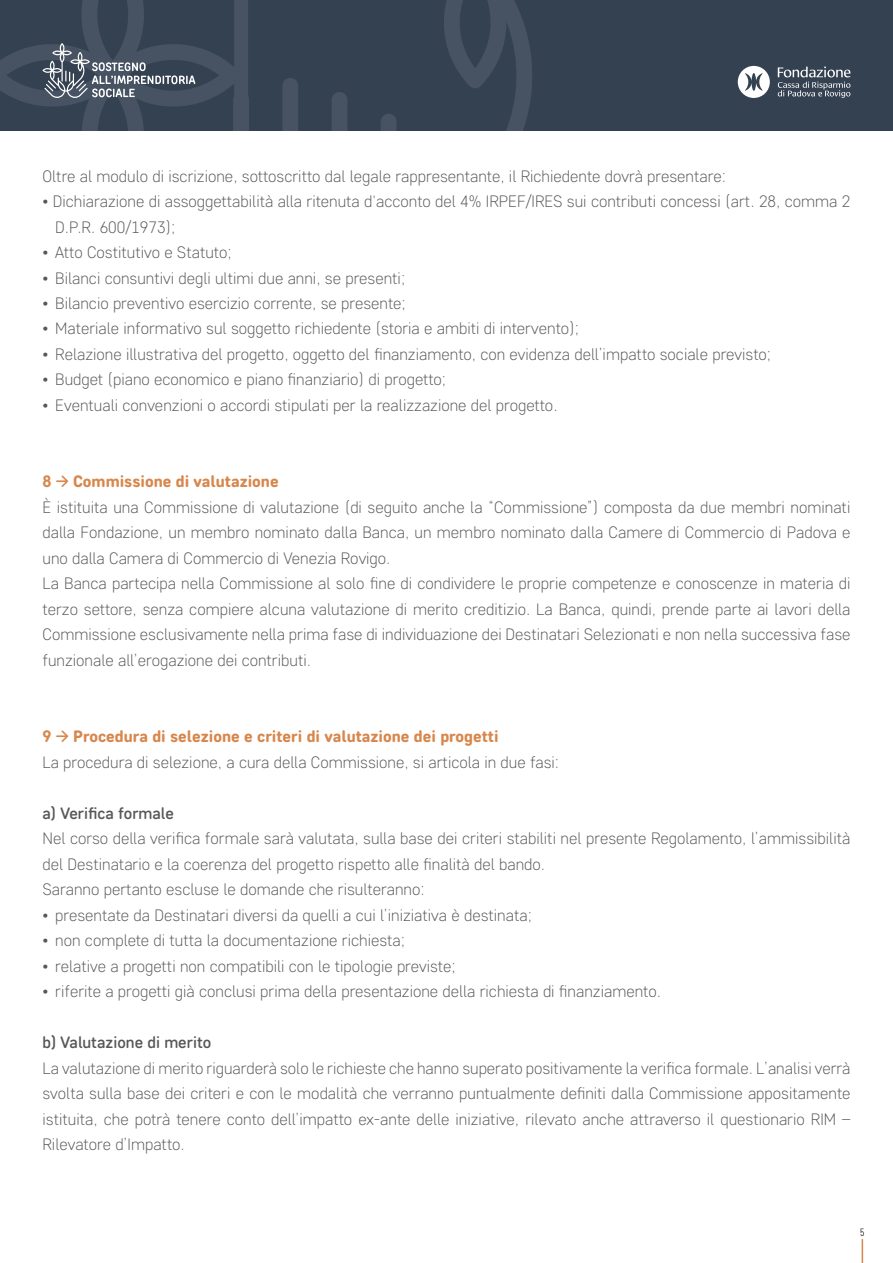
<style>
.page{position:relative;width:893px;height:1263px;background:#fff}
.page>*{position:absolute;margin:0;border:0;box-sizing:border-box;transform-origin:0 0}
.t1{font:300 16.5px/25.5px "Core Sans DS25";color:#575756}
.t2{font:800 16.5px "Core Sans DS65";color:#d8874c}
.t3{font:500 16.5px "Core Sans DS45";color:#575756}
.t4{font:300 10.5px "Barlow Condensed";color:#000}
.s1{font-family:"neue UXUI Icons Rounded";font-weight:900}
</style>
<div class="page">
<div style="left:0;top:0;width:893px;height:130px;background:#344151"></div>
<svg style="left:444px;top:0;width:88px;height:130px"></svg>
<svg style="left:738px;top:66px;width:32px;height:32px"></svg>
<svg style="left:778px;top:66px;width:72px;height:32px"></svg>
<svg style="left:862px;top:1239px;width:1px;height:24px"></svg>
<svg style="left:0;top:0;width:397px;height:130px"></svg>
<p class="t1" style="left:43px;top:162px;width:685px">Oltre al modulo di iscrizione, sottoscritto dal legale rappresentante, il Richiedente dovrà presentare:</p>
<p class="t1" style="left:55px;top:188px;width:797px;text-indent:-13px">• Dichiarazione di assoggettabilità alla ritenuta d'acconto del 4% IRPEF/IRES sui contributi concessi (art. 28, comma 2<br>D.P.R. 600/1973);</p>
<p class="t1" style="left:43px;top:239px;width:191px">• Atto Costitutivo e Statuto;</p>
<p class="t1" style="left:43px;top:264px;width:364px">• Bilanci consuntivi degli ultimi due anni, se presenti;</p>
<p class="t1" style="left:43px;top:290px;width:365px">• Bilancio preventivo esercizio corrente, se presente;</p>
<p class="t1" style="left:43px;top:315px;width:538px">• Materiale informativo sul soggetto richiedente (storia e ambiti di intervento);</p>
<p class="t1" style="left:43px;top:341px;width:730px">• Relazione illustrativa del progetto, oggetto del finanziamento, con evidenza dell’impatto sociale previsto;</p>
<p class="t1" style="left:43px;top:366px;width:405px">• Budget (piano economico e piano finanziario) di progetto;</p>
<p class="t1" style="left:43px;top:392px;width:517px">• Eventuali convenzioni o accordi stipulati per la realizzazione del progetto.</p>
<p class="t2" style="left:43px;top:471px;width:238px">8 <span class="s1">→</span> Commissione di valutazione</p>
<p class="t1" style="left:43px;top:494px;width:809px">È istituita una Commissione di valutazione (di seguito anche la “Commissione”) composta da due membri nominati dalla Fondazione, un membro nominato dalla Banca, un membro nominato dalla Camere di Commercio di Padova e uno dalla Camera di Commercio di Venezia Rovigo.<br>La Banca partecipa nella Commissione al solo fine di condividere le proprie competenze e conoscenze in materia di terzo settore, senza compiere alcuna valutazione di merito creditizio. La Banca, quindi, prende parte ai lavori della Commissione esclusivamente nella prima fase di individuazione dei Destinatari Selezionati e non nella successiva fase funzionale all’erogazione dei contributi.</p>
<p class="t2" style="left:43px;top:726px;width:458px">9 <span class="s1">→</span> Procedura di selezione e criteri di valutazione dei progetti</p>
<p class="t1" style="left:43px;top:749px;width:518px">La procedura di selezione, a cura della Commissione, si articola in due fasi:</p>
<p class="t3" style="left:43px;top:802px;width:133px">a) Verifica formale</p>
<p class="t1" style="left:43px;top:825px;width:809px">Nel corso della verifica formale sarà valutata, sulla base dei criteri stabiliti nel presente Regolamento, l’ammissibilità del Destinatario e la coerenza del progetto rispetto alle finalità del bando.<br>Saranno pertanto escluse le domande che risulteranno:</p>
<p class="t1" style="left:43px;top:902px;width:491px">• presentate da Destinatari diversi da quelli a cui l’iniziativa è destinata;</p>
<p class="t1" style="left:43px;top:927px;width:364px">• non complete di tutta la documentazione richiesta;</p>
<p class="t1" style="left:43px;top:953px;width:415px">• relative a progetti non compatibili con le tipologie previste;</p>
<p class="t1" style="left:43px;top:978px;width:620px">• riferite a progetti già conclusi prima della presentazione della richiesta di finanziamento.</p>
<p class="t3" style="left:43px;top:1032px;width:170px">b) Valutazione di merito</p>
<p class="t1" style="left:43px;top:1055px;width:809px;text-align:justify">La valutazione di merito riguarderà solo le richieste che hanno superato positivamente la verifica formale. L’analisi verrà svolta sulla base dei criteri e con le modalità che verranno puntualmente definiti dalla Commissione appositamente istituita, che potrà tenere conto dell’impatto ex-ante delle iniziative, rilevato anche attraverso il questionario RIM – Rilevatore d’Impatto.</p>
<p class="t4" style="left:860px;top:1226px;width:6px">5</p>
</div>
